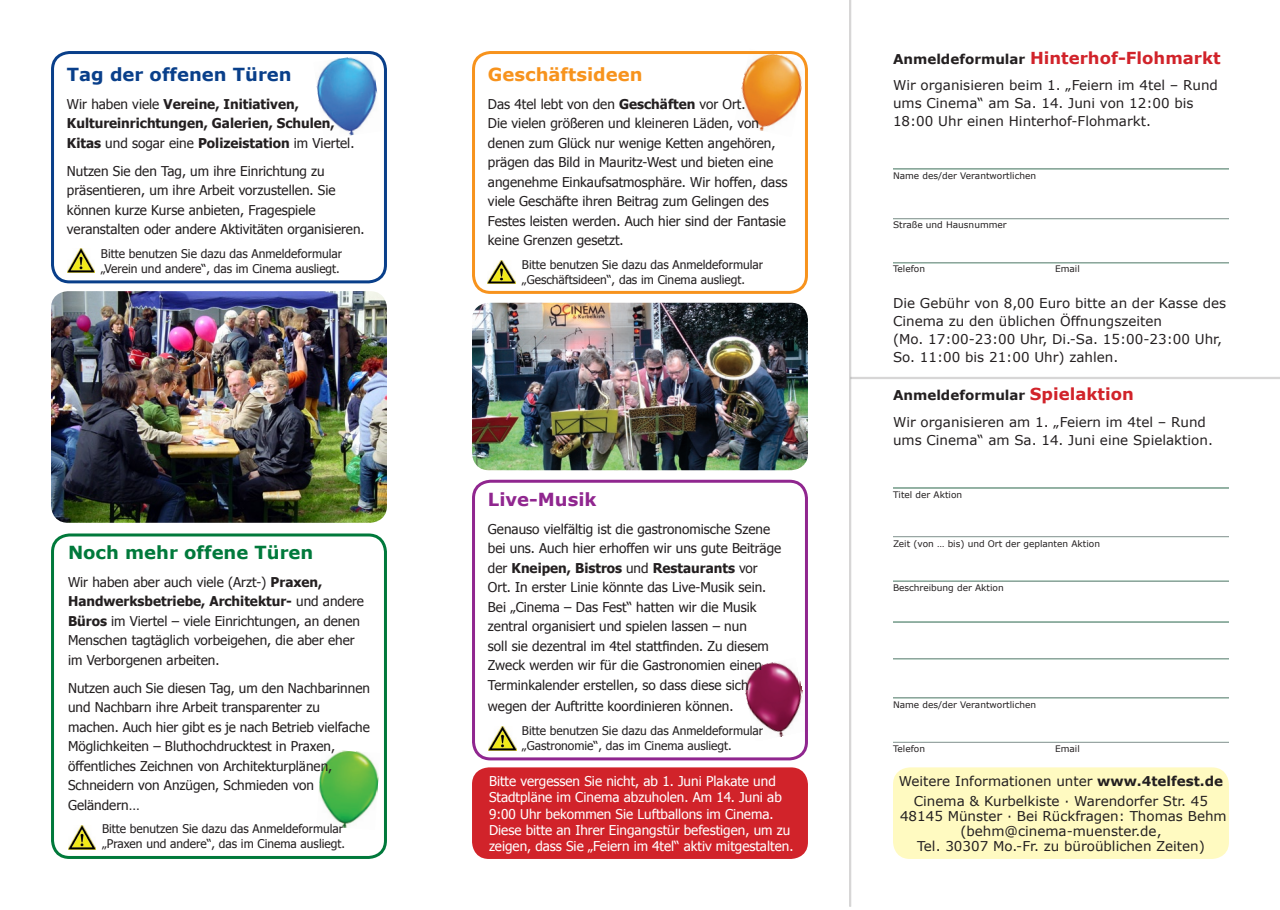
<style>
.page{position:relative;width:1280px;height:910px;background:#fff}
.page>*{position:absolute;margin:0;border:0;box-sizing:border-box;transform-origin:0 0}
.t1{font:700 18px "Verdana";color:#00793b}
.t2{font:700 18px "Verdana";color:#093f8a}
.t3{font:700 18px "Verdana";color:#f7931d}
.t4{font:700 18px "Verdana";color:#90268f}
.t5{font:700 16.5px "Verdana";color:#d1232a}
.t6{font:13.5px/19.5px "Tahoma";color:#231f20}
.t7{font:13.5px/18px "Verdana";color:#231f20}
.t8{font:13.5px/16.2px "Tahoma";color:#fff}
.t9{font:700 13.5px/19.5px "Tahoma";color:#231f20}
.t10{font:700 13.5px "Verdana";color:#231f20}
.t11{font:12px/15px "Tahoma";color:#231f20}
.t12{font:9px "Verdana";color:#231f20}
.s1{font-weight:400}
.s2{font-weight:700}
.s3{font-size:13.5px;color:#231f20}
.s4{font-size:16.5px;color:#d1232a}
</style>
<div class="page">
<div style="left:893px;top:767px;width:336px;height:92px;background:#fffac1"></div>
<div style="left:472px;top:767px;width:336px;height:92px;background:#d1232a"></div>
<svg style="left:472px;top:479px;width:336px;height:280px"></svg>
<svg style="left:51px;top:51px;width:336px;height:231px"></svg>
<svg style="left:51px;top:533px;width:336px;height:324px"></svg>
<img style="left:67px;top:248px;width:28px;height:24px">
<img style="left:68px;top:826px;width:28px;height:24px">
<svg style="left:472px;top:51px;width:336px;height:241px"></svg>
<img style="left:488px;top:260px;width:28px;height:24px">
<img style="left:51px;top:291px;width:336px;height:232px">
<img style="left:489px;top:727px;width:27px;height:24px">
<img style="left:472px;top:303px;width:336px;height:167px">
<hr style="left:849px;top:0;width:3px;height:907px;background:#231f20">
<hr style="left:893px;top:168px;width:336px;height:1px;background:#a8a9ad">
<hr style="left:893px;top:218px;width:336px;height:1px;background:#a8a9ad">
<hr style="left:893px;top:262px;width:336px;height:1px;background:#a8a9ad">
<hr style="left:893px;top:488px;width:336px;height:1px;background:#a8a9ad">
<hr style="left:893px;top:536px;width:336px;height:1px;background:#a8a9ad">
<hr style="left:893px;top:581px;width:336px;height:1px;background:#a8a9ad">
<hr style="left:893px;top:697px;width:336px;height:1px;background:#a8a9ad">
<hr style="left:893px;top:742px;width:336px;height:1px;background:#a8a9ad">
<hr style="left:893px;top:622px;width:336px;height:1px;background:#a8a9ad">
<hr style="left:893px;top:658px;width:336px;height:1px;background:#a8a9ad">
<hr style="left:850px;top:376px;width:430px;height:3px;background:#231f20">
<p class="t2" style="left:67px;top:63px;width:226px">Tag der offenen Türen</p>
<p class="t9" style="left:67px;top:93px;width:289px"><span class="s1">Wir haben viele</span> Vereine, Initiativen,<br>Kultureinrichtungen, Galerien, Schulen,<br>Kitas <span class="s1">und sogar eine</span> Polizeistation <span class="s1">im Viertel.</span></p>
<p class="t6" style="left:67px;top:160px;width:299px">Nutzen Sie den Tag, um ihre Einrichtung zu präsentieren, um ihre Arbeit vorzustellen. Sie können kurze Kurse anbieten, Fragespiele veranstalten oder andere Aktivitäten organisieren.</p>
<p class="t11" style="left:101px;top:245px;width:243px">Bitte benutzen Sie dazu das Anmeldeformular „Verein und andere“, das im Cinema ausliegt.</p>
<p class="t1" style="left:68px;top:541px;width:247px">Noch mehr offene Türen</p>
<p class="t6" style="left:68px;top:571px;width:297px">Wir haben aber auch viele (Arzt-) <span class="s2">Praxen, Handwerksbetriebe, Architektur-</span> und andere <span class="s2">Büros</span> im Viertel – viele Einrichtungen, an denen Menschen tagtäglich vorbeigehen, die aber eher im Verborgenen arbeiten.</p>
<p class="t6" style="left:68px;top:677px;width:303px">Nutzen auch Sie diesen Tag, um den Nachbarinnen und Nachbarn ihre Arbeit transparenter zu machen. Auch hier gibt es je nach Betrieb vielfache Möglichkeiten – Bluthochdrucktest in Praxen, öffentliches Zeichnen von Architekturplänen, Schneidern von Anzügen, Schmieden von Geländern…</p>
<p class="t11" style="left:102px;top:821px;width:244px">Bitte benutzen Sie dazu das Anmeldeformular „Praxen und andere“, das im Cinema ausliegt.</p>
<p class="t3" style="left:488px;top:63px;width:156px">Geschäftsideen</p>
<p class="t6" style="left:488px;top:93px;width:301px">Das 4tel lebt von den <span class="s2">Geschäften</span> vor Ort.<br>Die vielen größeren und kleineren Läden, von denen zum Glück nur wenige Ketten angehören, prägen das Bild in Mauritz-West und bieten eine angenehme Einkaufsatmosphäre. Wir hoffen, dass viele Geschäfte ihren Beitrag zum Gelingen des Festes leisten werden. Auch hier sind der Fantasie keine Grenzen gesetzt.</p>
<p class="t11" style="left:522px;top:256px;width:243px">Bitte benutzen Sie dazu das Anmeldeformular „Geschäftsideen“, das im Cinema ausliegt.</p>
<p class="t4" style="left:488px;top:488px;width:110px">Live-Musik</p>
<p class="t6" style="left:488px;top:518px;width:295px">Genauso vielfältig ist die gastronomische Szene bei uns. Auch hier erhoffen wir uns gute Beiträge der <span class="s2">Kneipen, Bistros</span> und <span class="s2">Restaurants</span> vor Ort. In erster Linie könnte das Live-Musik sein.<br>Bei „Cinema – Das Fest“ hatten wir die Musik zentral organisiert und spielen lassen – nun<br>soll sie dezentral im 4tel stattfinden. Zu diesem Zweck werden wir für die Gastronomien einen Terminkalender erstellen, so dass diese sich</p>
<p class="t6" style="left:488px;top:696px;width:247px">wegen der Auftritte koordinieren können.</p>
<p class="t11" style="left:522px;top:722px;width:243px">Bitte benutzen Sie dazu das Anmeldeformular „Gastronomie“, das im Cinema ausliegt.</p>
<p class="t8" style="left:489px;top:772px;width:306px">Bitte vergessen Sie nicht, ab 1. Juni Plakate und Stadtpläne im Cinema abzuholen. Am 14. Juni ab 9:00 Uhr bekommen Sie Luftballons im Cinema.<br>Diese bitte an Ihrer Eingangstür befestigen, um zu zeigen, dass Sie „Feiern im 4tel“ aktiv mitgestalten.</p>
<p class="t5" style="left:893px;top:47px;width:329px"><span class="s3">Anmeldeformular</span> Hinterhof-Flohmarkt</p>
<p class="t7" style="left:893px;top:76px;width:326px">Wir organisieren beim 1. „Feiern im 4tel – Rund ums Cinema“ am Sa. 14. Juni von 12:00 bis<br>18:00 Uhr einen Hinterhof-Flohmarkt.</p>
<p class="t12" style="left:893px;top:170px;width:145px">Name des/der Verantwortlichen</p>
<p class="t12" style="left:893px;top:219px;width:115px">Straße und Hausnummer</p>
<p class="t12" style="left:893px;top:263px;width:34px">Telefon</p>
<p class="t12" style="left:1055px;top:263px;width:26px">Email</p>
<p class="t7" style="left:893px;top:294px;width:335px">Die Gebühr von 8,00 Euro bitte an der Kasse des Cinema zu den üblichen Öffnungszeiten<br>(Mo. 17:00-23:00 Uhr, Di.-Sa. 15:00-23:00 Uhr, So. 11:00 bis 21:00 Uhr) zahlen.</p>
<p class="t10" style="left:893px;top:387px;width:242px">Anmeldeformular <span class="s4">Spielaktion</span></p>
<p class="t7" style="left:893px;top:412px;width:321px">Wir organisieren am 1. „Feiern im 4tel – Rund ums Cinema“ am Sa. 14. Juni eine Spielaktion.</p>
<p class="t12" style="left:893px;top:489px;width:71px">Titel der Aktion</p>
<p class="t12" style="left:893px;top:537px;width:209px">Zeit (von … bis) und Ort der geplanten Aktion</p>
<p class="t12" style="left:893px;top:582px;width:112px">Beschreibung der Aktion</p>
<p class="t12" style="left:893px;top:698px;width:145px">Name des/der Verantwortlichen</p>
<p class="t12" style="left:893px;top:743px;width:34px">Telefon</p>
<p class="t12" style="left:1055px;top:743px;width:26px">Email</p>
<p class="t7" style="left:899px;top:771px;width:326px">Weitere Informationen unter <span class="s2">www.4telfest.de</span></p>
<p class="t7" style="left:900px;top:793px;width:328px;line-height:15px;text-align:center">Cinema &amp; Kurbelkiste · Warendorfer Str. 45<br>48145 Münster · Bei Rückfragen: Thomas Behm (behm@cinema-muenster.de,<br>Tel. 30307 Mo.-Fr. zu büroüblichen Zeiten)</p>
</div>
